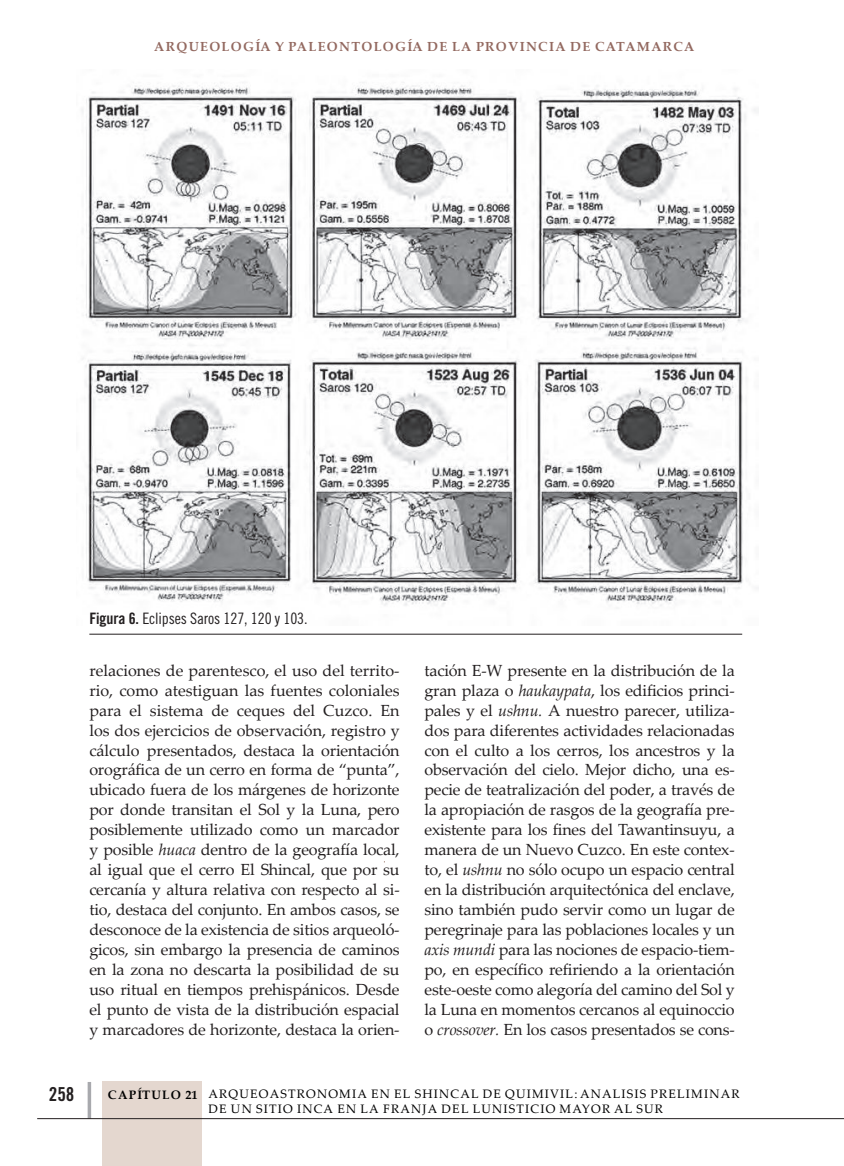
<style>
.page{position:relative;width:844px;height:1166px;background:#fff}
.page>*{position:absolute;margin:0;border:0;box-sizing:border-box;transform-origin:0 0}
.t1{font:19.25px "Trade Gothic Bold Cond Twenty";color:#231f20}
.t2{font:16.1px/19.9px "Palatino Linotype";letter-spacing:-.01em;color:#231f20;text-align:justify}
.t3{font:15.75px "Trade Gothic Cond Eighteen";letter-spacing:-.01em;color:#231f20}
.t4{font:700 13.12px "Palatino Linotype";letter-spacing:.1em;color:#936960}
.t5{font:12.25px/14.7px "Palatino Linotype";letter-spacing:.1em;color:#000}
.t6{font:700 12.25px "Palatino Linotype";letter-spacing:.05em;color:#000}
.s1{font-family:"Trade Gothic Bold Cond Twenty"}
.s2{font-style:italic}
</style>
<div class="page">
<div style="left:102px;top:1082px;width:99px;height:84px;background:#e4d7cf"></div>
<hr style="left:88px;top:1082px;width:3px;height:36px;background:#a8a9ad">
<hr style="left:37px;top:1118px;width:806px;height:1px;background:#231f20">
<img style="left:81px;top:82px;width:677px;height:524px">
<hr style="left:89px;top:634px;width:653px;height:1px;background:#231f20">
<p class="t4" style="left:154px;top:38px;width:538px">ARQUEOLOGÍA Y PALEONTOLOGÍA DE LA PROVINCIA DE CATAMARCA</p>
<p class="t3" style="left:89px;top:609px;width:220px"><span class="s1">Figura 6.</span> Eclipses Saros 127, 120 y 103.</p>
<p class="t2" style="left:89px;top:660px;width:312px">relaciones de parentesco, el uso del territo&shy;rio, como atestiguan las fuentes coloniales para el sistema de ceques del Cuzco. En los dos ejercicios de observación, registro y cálculo presentados, destaca la orientación orográfica de un cerro en forma de “punta”, ubicado fuera de los márgenes de horizonte por donde transitan el Sol y la Luna, pero posiblemente utilizado como un marcador y posible <span class="s2">huaca</span> dentro de la geografía local, al igual que el cerro El Shincal, que por su cercanía y altura relativa con respecto al si&shy;tio, destaca del conjunto. En ambos casos, se desconoce de la existencia de sitios arqueoló&shy;gicos, sin embargo la presencia de caminos en la zona no descarta la posibilidad de su uso ritual en tiempos prehispánicos. Desde el punto de vista de la distribución espacial y marcadores de horizonte, destaca la orien-</p>
<p class="t2" style="left:424px;top:659px;width:312px">tación E-W presente en la distribución de la gran plaza o <span class="s2">haukaypata</span>, los edificios princi&shy;pales y el <span class="s2">ushnu.</span> A nuestro parecer, utiliza&shy;dos para diferentes actividades relacionadas con el culto a los cerros, los ancestros y la observación del cielo. Mejor dicho, una es&shy;pecie de teatralización del poder, a través de la apropiación de rasgos de la geografía pre&shy;existente para los fines del Tawantinsuyu, a manera de un Nuevo Cuzco. En este contex&shy;to, el <span class="s2">ushnu</span> no sólo ocupo un espacio central en la distribución arquitectónica del enclave, sino también pudo servir como un lugar de peregrinaje para las poblaciones locales y un <span class="s2">axis mundi</span> para las nociones de espacio-tiem&shy;po, en específico refiriendo a la orientación este-oeste como alegoría del camino del Sol y la Luna en momentos cercanos al equinoccio o <span class="s2">crossover.</span> En los casos presentados se cons-</p>
<p class="t1" style="left:49px;top:1082px;width:27px">258</p>
<p class="t6" style="left:108px;top:1086px;width:45px">CAPÍTULO</p>
<p class="t6" style="left:185px;top:1086px;width:14px">21</p>
<p class="t5" style="left:208px;top:1086px;width:532px">ARQUEOASTRONOMIA EN EL SHINCAL DE QUIMIVIL: ANALISIS PRELIMINAR<br>DE UN SITIO INCA EN LA FRANJA DEL LUNISTICIO MAYOR AL SUR</p>
</div>
